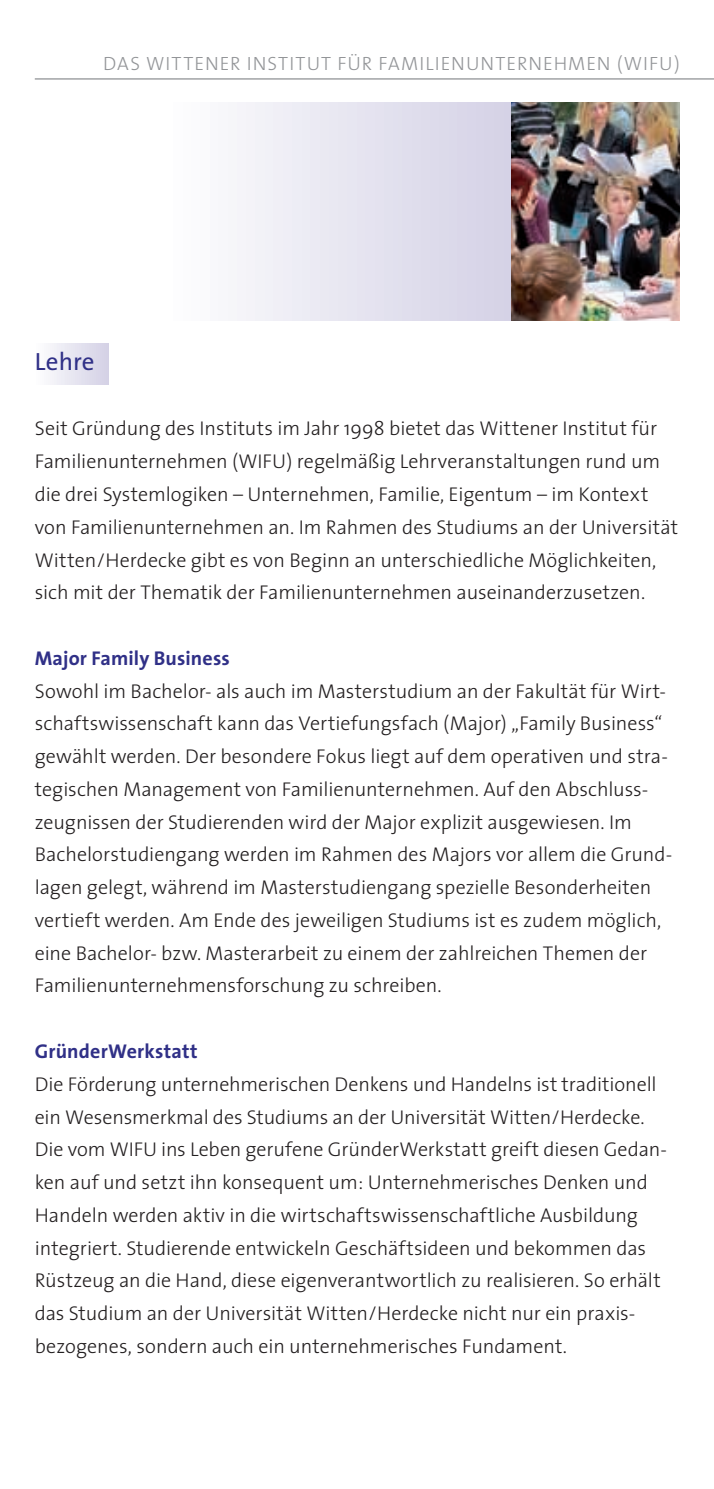
<style>
.page{position:relative;width:714px;height:1489px;background:#fff}
.page>*{position:absolute;margin:0;border:0;box-sizing:border-box;transform-origin:0 0}
.t1{font:25px "The Sans";color:#303087}
.t2{font:300 20px/32.8px "The Sans";letter-spacing:-.005em;color:#231f20}
.t3{font:700 20px "The Sans";letter-spacing:.01em;color:#303087}
.t4{font:19.25px "The Sans Light Caps";letter-spacing:.05em;color:#939598}
</style>
<div class="page">
<div style="left:35px;top:343px;width:73px;height:41px;background:linear-gradient(to right,#fefefe,#d4d1e5)"></div>
<div style="left:167px;top:102px;width:350px;height:219px;background:linear-gradient(to right,#fefefe,#d3d0e5)"></div>
<hr style="left:35px;top:78px;width:679px;height:2px;background:#939598">
<img style="left:511px;top:102px;width:169px;height:219px">
<p class="t4" style="left:103px;top:55px;width:578px">DAS WITTENER INSTITUT FÜR FAMILIENUNTERNEHMEN (WIFU)</p>
<p class="t1" style="left:35px;top:351px;width:61px">Lehre</p>
<p class="t2" style="left:35px;top:414px;width:645px">Seit Gründung des Instituts im Jahr 1998 bietet das Wittener Institut für Familienunternehmen (WIFU) regelmäßig Lehrveranstaltungen rund um die drei Systemlogiken – Unternehmen, Familie, Eigentum – im Kontext von Familienunternehmen an. Im Rahmen des Studiums an der Universität Witten/Herdecke gibt es von Beginn an unterschiedliche Möglichkeiten, sich mit der Thematik der Familienunternehmen auseinanderzusetzen.</p>
<p class="t3" style="left:35px;top:649px;width:196px">Major Family Business</p>
<p class="t2" style="left:35px;top:676px;width:639px">Sowohl im Bachelor- als auch im Masterstudium an der Fakultät für Wirt&shy;schaftswissenschaft kann das Vertiefungsfach (Major) „Family Business“ gewählt werden. Der besondere Fokus liegt auf dem operativen und stra&shy;tegischen Management von Familienunternehmen. Auf den Abschluss&shy;zeugnissen der Studierenden wird der Major explizit ausgewiesen. Im Bachelorstudiengang werden im Rahmen des Majors vor allem die Grund&shy;lagen gelegt, während im Masterstudiengang spezielle Besonderheiten vertieft werden. Am Ende des jeweiligen Studiums ist es zudem möglich, eine Bachelor- bzw. Masterarbeit zu einem der zahlreichen Themen der Familienunternehmensforschung zu schreiben.</p>
<p class="t3" style="left:35px;top:1042px;width:164px">GründerWerkstatt</p>
<p class="t2" style="left:35px;top:1069px;width:633px">Die Förderung unternehmerischen Denkens und Handelns ist traditionell ein Wesensmerkmal des Studiums an der Universität Witten/Herdecke.<br>Die vom WIFU ins Leben gerufene GründerWerkstatt greift diesen Gedan&shy;ken auf und setzt ihn konsequent um: Unternehmerisches Denken und Handeln werden aktiv in die wirtschaftswissenschaftliche Ausbildung integriert. Studierende entwickeln Geschäftsideen und bekommen das Rüstzeug an die Hand, diese eigenverantwortlich zu realisieren. So erhält das Studium an der Universität Witten/Herdecke nicht nur ein praxis&shy;bezogenes, sondern auch ein unternehmerisches Fundament.</p>
</div>
